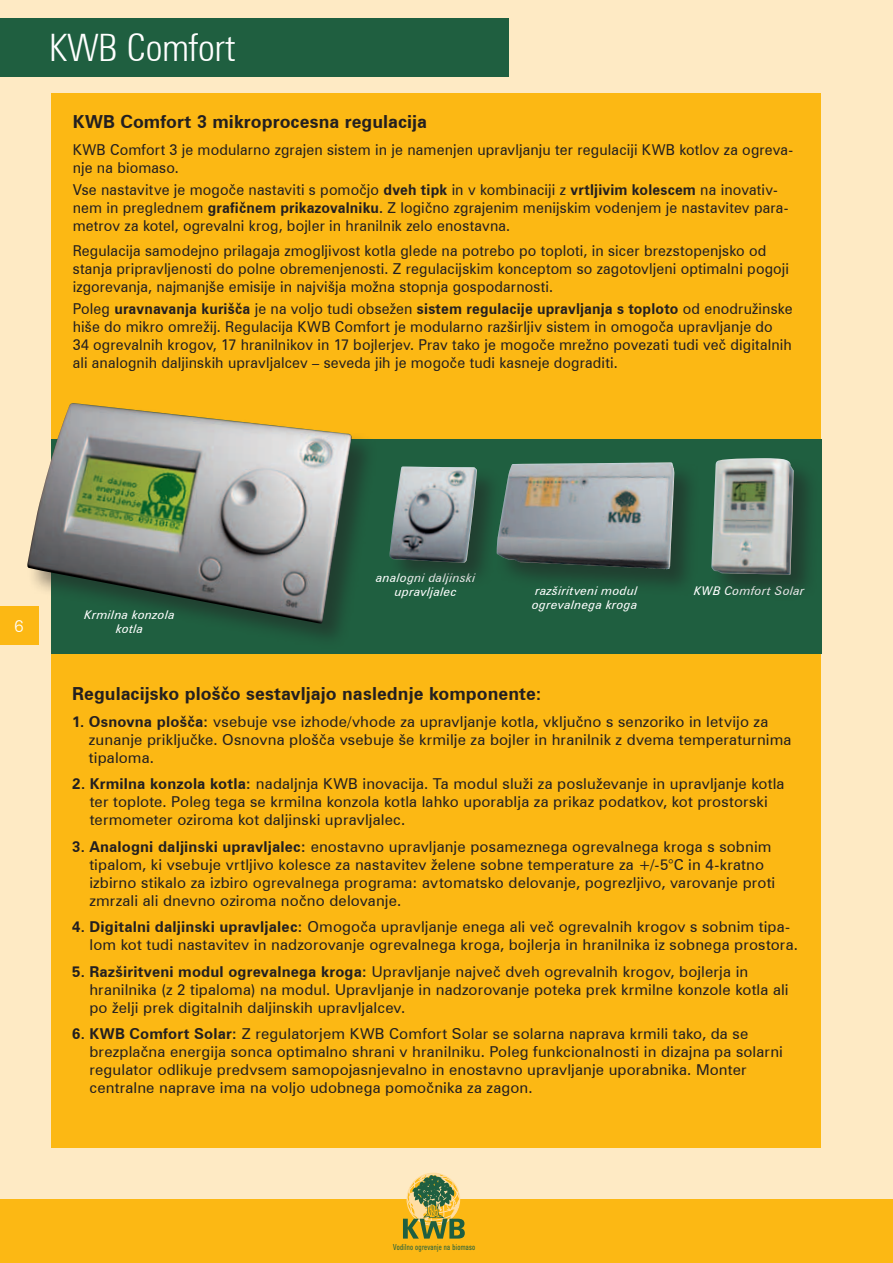
<style>
.page{position:relative;width:893px;height:1263px;background:#feeac4}
.page>*{position:absolute;margin:0;border:0;box-sizing:border-box;transform-origin:0 0}
.t1{font:300 condensed 37.8px "Zurich BT";color:#fff}
.t2{font:700 18px "Zurich BT";color:#231f20}
.t3{font:300 16.5px "Zurich BT";color:#fff}
.t4{font:15px/18px "Zurich BT";letter-spacing:.01em;color:#231f20}
.t5{font:15px/18px "Zurich BT";letter-spacing:.01em;color:#231f20;scale:.95 1}
.t6{font:italic 12px/14.1px "Zurich BT";letter-spacing:.01em;color:#fff;text-align:center}
.t7{font:condensed 8.25px "Zurich BT";letter-spacing:.04em;color:#1f5f40;scale:.8 1}
.s1{font-weight:700}
</style>
<div class="page">
<div style="left:0;top:606px;width:38px;height:38px;background:#fcb814"></div>
<div style="left:0;top:1199px;width:893px;height:64px;background:#fcb814"></div>
<div style="left:51px;top:94px;width:770px;height:1054px;background:#fcb814"></div>
<div style="left:0;top:18px;width:509px;height:59px;background:#1f5f40"></div>
<div style="left:51px;top:440px;width:770px;height:214px;background:#1f5f40"></div>
<div style="left:26px;top:402px;width:352px;height:247px;background:#231f20;opacity:.5"></div>
<img style="left:27px;top:403px;width:325px;height:221px">
<div style="left:495px;top:461px;width:206px;height:135px;background:#231f20;opacity:.5"></div>
<img style="left:497px;top:462px;width:177px;height:107px">
<div style="left:388px;top:465px;width:115px;height:124px;background:#231f20;opacity:.5"></div>
<img style="left:390px;top:466px;width:87px;height:97px">
<div style="left:710px;top:457px;width:111px;height:144px;background:#231f20;opacity:.5"></div>
<img style="left:711px;top:458px;width:83px;height:117px">
<svg style="left:403px;top:1173px;width:62px;height:65px"></svg>
<h1 class="t1" style="left:49px;top:24px;width:188px">KWB Comfort</h1>
<p class="t2" style="left:73px;top:111px;width:356px">KWB Comfort 3 mikroprocesna regulacija</p>
<p class="t5" style="left:73px;top:141px;width:760px">KWB Comfort 3 je modularno zgrajen sistem in je namenjen upravljanju ter regulaciji KWB kotlov za ogreva&shy;nje na biomaso.</p>
<p class="t5" style="left:73px;top:181px;width:755px">Vse nastavitve je mogoče nastaviti s pomočjo <span class="s1">dveh tipk</span> in v kombinaciji z <span class="s1">vrtljivim kolescem</span> na inovativ&shy;nem in preglednem <span class="s1">grafičnem prikazovalniku.</span> Z logično zgrajenim menijskim vodenjem je nastavitev para&shy;metrov za kotel, ogrevalni krog, bojler in hranilnik zelo enostavna.</p>
<p class="t5" style="left:73px;top:241px;width:756px">Regulacija samodejno prilagaja zmogljivost kotla glede na potrebo po toploti, in sicer brezstopenjsko od stanja pripravljenosti do polne obremenjenosti. Z regulacijskim konceptom so zagotovljeni optimalni pogoji izgorevanja, najmanjše emisije in najvišja možna stopnja gospodarnosti.</p>
<p class="t5" style="left:73px;top:299px;width:759px">Poleg <span class="s1">uravnavanja kurišča</span> je na voljo tudi obsežen <span class="s1">sistem regulacije upravljanja s toploto</span> od enodružinske hiše do mikro omrežij. Regulacija KWB Comfort je modularno razširljiv sistem in omogoča upravljanje do 34 ogrevalnih krogov, 17 hranilnikov in 17 bojlerjev. Prav tako je mogoče mrežno povezati tudi več digitalnih ali analognih daljinskih upravljalcev – seveda jih je mogoče tudi kasneje dograditi.</p>
<p class="t3" style="left:14px;top:616px;width:11px">6</p>
<p class="t6" style="left:85px;top:607px;width:92px">Krmilna konzola kotla</p>
<p class="t6" style="left:376px;top:570px;width:101px">analogni daljinski upravljalec</p>
<p class="t6" style="left:532px;top:583px;width:108px;text-align:left">razširitveni modul ogrevalnega kroga</p>
<p class="t6" style="left:694px;top:584px;width:112px">KWB Comfort Solar</p>
<p class="t2" style="left:72px;top:683px;width:471px">Regulacijsko ploščo sestavljajo naslednje komponente:</p>
<p class="t4" style="left:89px;top:712px;width:704px;text-indent:-17px"><span class="s1">1. Osnovna plošča:</span> vsebuje vse izhode/vhode za upravljanje kotla, vključno s senzoriko in letvijo za zunanje priključke. Osnovna plošča vsebuje še krmilje za bojler in hranilnik z dvema temperaturnima tipaloma.</p>
<p class="t4" style="left:90px;top:775px;width:696px;text-indent:-17px"><span class="s1">2. Krmilna konzola kotla:</span> nadaljnja KWB inovacija. Ta modul služi za posluževanje in upravljanje kotla ter toplote. Poleg tega se krmilna konzola kotla lahko uporablja za prikaz podatkov, kot prostorski termometer oziroma kot daljinski upravljalec.</p>
<p class="t4" style="left:89px;top:837px;width:687px;text-indent:-17px"><span class="s1">3. Analogni daljinski upravljalec:</span> enostavno upravljanje posameznega ogrevalnega kroga s sobnim tipalom, ki vsebuje vrtljivo kolesce za nastavitev želene sobne temperature za +/-5°C in 4-kratno izbirno stikalo za izbiro ogrevalnega programa: avtomatsko delovanje, pogrezljivo, varovanje proti zmrzali ali dnevno oziroma nočno delovanje.</p>
<p class="t4" style="left:90px;top:918px;width:710px;text-indent:-17px"><span class="s1">4. Digitalni daljinski upravljalec:</span> Omogoča upravljanje enega ali več ogrevalnih krogov s sobnim tipa&shy;lom kot tudi nastavitev in nadzorovanje ogrevalnega kroga, bojlerja in hranilnika iz sobnega prostora.</p>
<p class="t4" style="left:89px;top:962px;width:701px;text-indent:-17px"><span class="s1">5. Razširitveni modul ogrevalnega kroga:</span> Upravljanje največ dveh ogrevalnih krogov, bojlerja in hranilnika (z 2 tipaloma) na modul. Upravljanje in nadzorovanje poteka prek krmilne konzole kotla ali po želji prek digitalnih daljinskih upravljalcev.</p>
<p class="t4" style="left:89px;top:1025px;width:695px;text-indent:-17px"><span class="s1">6. KWB Comfort Solar:</span> Z regulatorjem KWB Comfort Solar se solarna naprava krmili tako, da se brezplačna energija sonca optimalno shrani v hranilniku. Poleg funkcionalnosti in dizajna pa solarni regulator odlikuje predvsem samopojasnjevalno in enostavno upravljanje uporabnika. Monter centralne naprave ima na voljo udobnega pomočnika za zagon.</p>
<p class="t7" style="left:393px;top:1242px;width:104px">Vodilno ogrevanje na biomaso</p>
</div>
